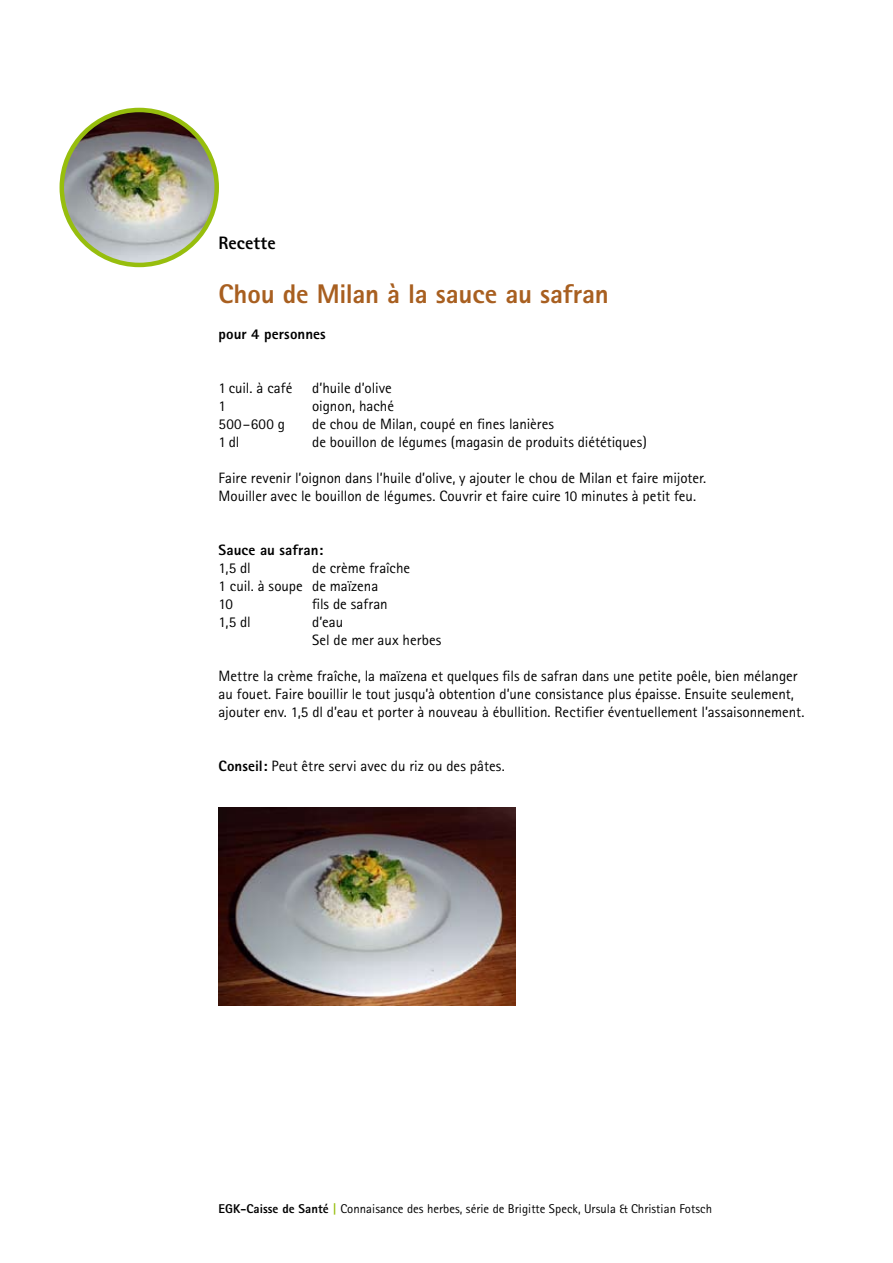
<style>
.page{position:relative;width:893px;height:1263px;background:#fff}
.page>*{position:absolute;margin:0;border:0;box-sizing:border-box;transform-origin:0 0}
.t1{font:800 27px "Rotis Sans Serif";letter-spacing:-.005em;color:#a85f20}
.t2{font:800 18px "Rotis Sans Serif";letter-spacing:.005em;color:#000}
.t3{font:15px/18px "Rotis Sans Serif";color:#000}
.t4{font:800 15px "Rotis Sans Serif";letter-spacing:.005em;color:#000}
.t5{font:12.75px "Rotis Sans Serif";letter-spacing:.005em;color:#000}
.s1{font-weight:800}
.s2{font-weight:800;color:#97be0d}
</style>
<div class="page">
<img style="left:219px;top:807px;width:296px;height:198px">
<img style="left:62px;top:110px;width:155px;height:155px;border-radius:77px">
<div style="left:60px;top:108px;width:159px;height:159px;border:4px solid #97be0d;border-radius:50%"></div>
<p class="t2" style="left:219px;top:232px;width:59px">Recette</p>
<h1 class="t1" style="left:219px;top:277px;width:392px">Chou de Milan à la sauce au safran</h1>
<p class="t4" style="left:219px;top:325px;width:109px">pour 4 personnes</p>
<p class="t3" style="left:219px;top:379px;width:75px">1 cuil. à café</p>
<p class="t3" style="left:312px;top:379px;width:81px">d’huile d’olive</p>
<p class="t3" style="left:219px;top:397px;width:9px">1</p>
<p class="t3" style="left:312px;top:397px;width:83px">oignon, haché</p>
<p class="t3" style="left:219px;top:415px;width:68px">500–600 g</p>
<p class="t3" style="left:312px;top:415px;width:244px">de chou de Milan, coupé en fines lanières</p>
<p class="t3" style="left:219px;top:433px;width:22px">1 dl</p>
<p class="t3" style="left:312px;top:433px;width:336px">de bouillon de légumes (magasin de produits diététiques)</p>
<p class="t3" style="left:219px;top:469px;width:489px">Faire revenir l’oignon dans l’huile d’olive, y ajouter le chou de Milan et faire mijoter.<br>Mouiller avec le bouillon de légumes. Couvrir et faire cuire 10 minutes à petit feu.</p>
<p class="t4" style="left:219px;top:541px;width:106px">Sauce au safran:</p>
<p class="t3" style="left:219px;top:559px;width:34px">1,5 dl</p>
<p class="t3" style="left:219px;top:559px;width:193px;text-indent:94px">de crème fraîche<br>1 cuil. à soupe de maïzena<br>10</p>
<p class="t3" style="left:312px;top:595px;width:77px">fils de safran</p>
<p class="t3" style="left:219px;top:613px;width:34px">1,5 dl</p>
<p class="t3" style="left:312px;top:613px;width:131px">d’eau<br>Sel de mer aux herbes</p>
<p class="t3" style="left:219px;top:667px;width:587px">Mettre la crème fraîche, la maïzena et quelques fils de safran dans une petite poêle, bien mélanger au fouet. Faire bouillir le tout jusqu’à obtention d’une consistance plus épaisse. Ensuite seulement, ajouter env. 1,5 dl d’eau et porter à nouveau à ébullition. Rectifier éventuellement l’assaisonnement.</p>
<p class="t3" style="left:219px;top:757px;width:288px"><span class="s1">Conseil:</span> Peut être servi avec du riz ou des pâtes.</p>
<p class="t5" style="left:219px;top:1201px;width:495px"><span class="s1">EGK-Caisse de Santé</span> <span class="s2">|</span> Connaisance des herbes, série de Brigitte Speck, Ursula &amp; Christian Fotsch</p>
</div>
